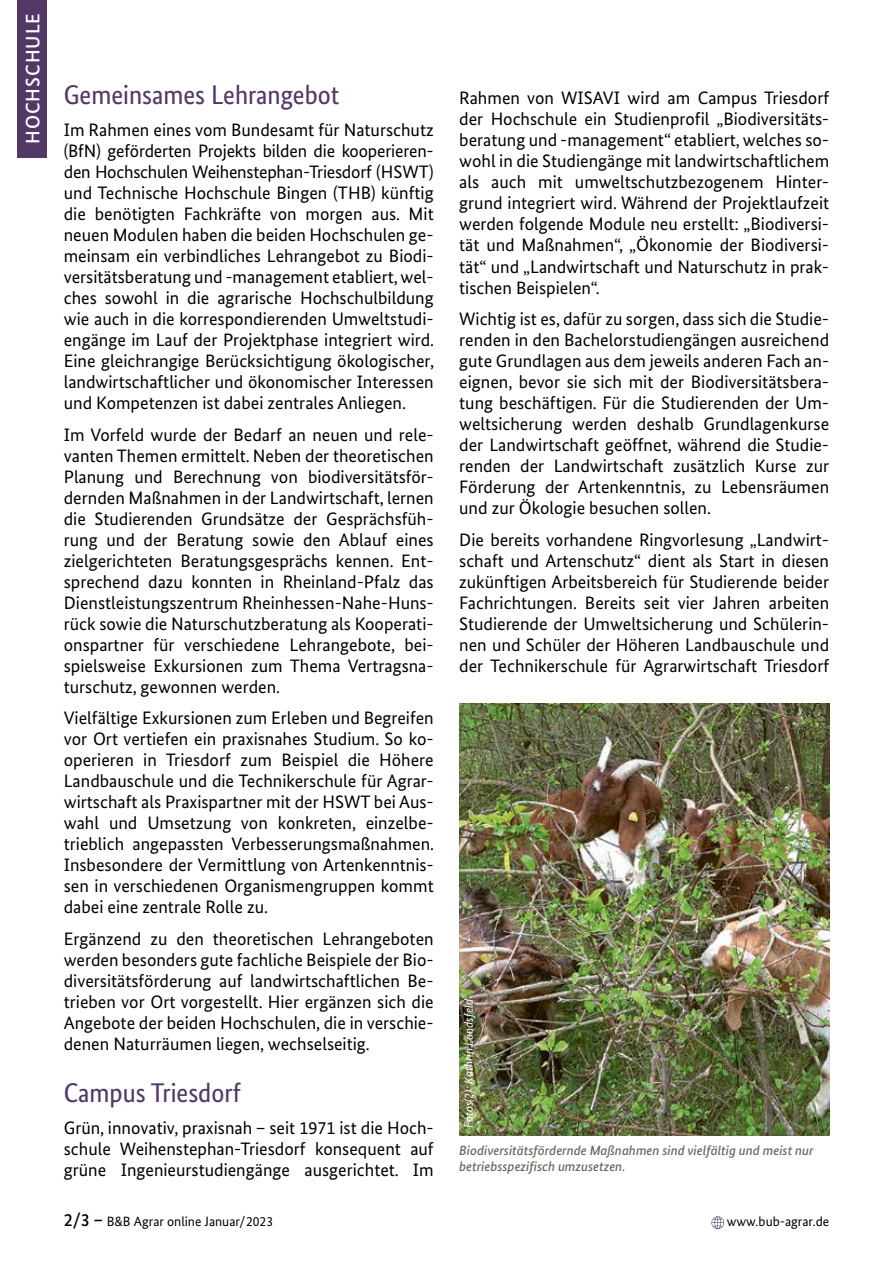
<style>
.page{position:relative;width:893px;height:1263px;background:#fff}
.page>*{position:absolute;margin:0;border:0;box-sizing:border-box;transform-origin:0 0}
.t1{font:27px "Bundes Sans Cond";color:#523867;scale:1.05 1}
.t2{font:500 19.5px "Bundes Sans";letter-spacing:.05em;color:#fff}
.t3{font:18px/21px "Bundes Sans";color:#000;text-align:justify}
.t4{font:italic 500 13.5px/16.5px "Bundes Sans";color:#6c6a63}
.t5{font:13.5px "Bundes Sans";color:#000}
.t6{font:italic 12px "Bundes Sans";color:#fff}
.s1{font-weight:500;font-size:18px}
</style>
<div class="page">
<div style="left:17px;top:0;width:30px;height:157px;background:#523867"></div>
<img style="left:459px;top:703px;width:370px;height:433px">
<svg style="left:711px;top:1216px;width:13px;height:13px"></svg>
<p class="t2" style="left:21px;top:144px;width:133px;rotate:-90deg">HOCHSCHULE</p>
<h1 class="t1" style="left:64px;top:80px;width:264px">Gemeinsames Lehrangebot</h1>
<p class="t3" style="left:64px;top:119px;width:372px">Im Rahmen eines vom Bundesamt für Naturschutz (BfN) geförderten Projekts bilden die kooperieren&shy;den Hochschulen Weihenstephan-Triesdorf (HSWT) und Technische Hochschule Bingen (THB) künftig die benötigten Fachkräfte von morgen aus. Mit neuen Modulen haben die beiden Hochschulen ge&shy;meinsam ein verbindliches Lehrangebot zu Biodi&shy;versitätsberatung und -management etabliert, wel&shy;ches sowohl in die agrarische Hochschulbildung wie auch in die korrespondierenden Umweltstudi&shy;engänge im Lauf der Projektphase integriert wird.<br>Eine gleichrangige Berücksichtigung ökologischer, landwirtschaftlicher und ökonomischer Interessen und Kompetenzen ist dabei zentrales Anliegen.</p>
<p class="t3" style="left:64px;top:424px;width:371px">Im Vorfeld wurde der Bedarf an neuen und rele&shy;vanten Themen ermittelt. Neben der theoretischen Planung und Berechnung von biodiversitätsför&shy;dernden Maßnahmen in der Landwirtschaft, lernen die Studierenden Grundsätze der Gesprächsfüh&shy;rung und der Beratung sowie den Ablauf eines zielgerichteten Beratungsgesprächs kennen. Ent&shy;sprechend dazu konnten in Rheinland-Pfalz das Dienstleistungszentrum Rheinhessen-Nahe-Huns&shy;rück sowie die Naturschutzberatung als Kooperati&shy;onspartner für verschiedene Lehrangebote, bei&shy;spielsweise Exkursionen zum Thema Vertragsna&shy;turschutz, gewonnen werden.</p>
<p class="t3" style="left:64px;top:707px;width:372px">Vielfältige Exkursionen zum Erleben und Begreifen vor Ort vertiefen ein praxisnahes Studium. So ko&shy;operieren in Triesdorf zum Beispiel die Höhere Landbauschule und die Technikerschule für Agrar&shy;wirtschaft als Praxispartner mit der HSWT bei Aus&shy;wahl und Umsetzung von konkreten, einzelbe&shy;trieblich angepassten Verbesserungsmaßnahmen.<br>Insbesondere der Vermittlung von Artenkenntnis&shy;sen in verschiedenen Organismengruppen kommt dabei eine zentrale Rolle zu.</p>
<p class="t3" style="left:64px;top:928px;width:371px">Ergänzend zu den theoretischen Lehrangeboten werden besonders gute fachliche Beispiele der Bio&shy;diversitätsförderung auf landwirtschaftlichen Be&shy;trieben vor Ort vorgestellt. Hier ergänzen sich die Angebote der beiden Hochschulen, die in verschie&shy;denen Naturräumen liegen, wechselseitig.</p>
<h1 class="t1" style="left:64px;top:1077px;width:170px">Campus Triesdorf</h1>
<p class="t3" style="left:64px;top:1117px;width:371px">Grün, innovativ, praxisnah – seit 1971 ist die Hoch&shy;schule Weihenstephan-Triesdorf konsequent auf grüne Ingenieurstudiengänge ausgerichtet. Im</p>
<p class="t3" style="left:459px;top:88px;width:371px">Rahmen von WISAVI wird am Campus Triesdorf der Hochschule ein Studienprofil „Biodiversitäts&shy;beratung und -management“ etabliert, welches so&shy;wohl in die Studiengänge mit landwirtschaftlichem als auch mit umweltschutzbezogenem Hinter&shy;grund integriert wird. Während der Projektlaufzeit werden folgende Module neu erstellt: „Biodiversi&shy;tät und Maßnahmen“, „Ökonomie der Biodiversi&shy;tät“ und „Landwirtschaft und Naturschutz in prak&shy;tischen Beispielen“.</p>
<p class="t3" style="left:459px;top:308px;width:371px">Wichtig ist es, dafür zu sorgen, dass sich die Studie&shy;renden in den Bachelorstudiengängen ausreichend gute Grundlagen aus dem jeweils anderen Fach an&shy;eignen, bevor sie sich mit der Biodiversitätsbera&shy;tung beschäftigen. Für die Studierenden der Um&shy;weltsicherung werden deshalb Grundlagenkurse der Landwirtschaft geöffnet, während die Studie&shy;renden der Landwirtschaft zusätzlich Kurse zur Förderung der Artenkenntnis, zu Lebensräumen und zur Ökologie besuchen sollen.</p>
<p class="t3" style="left:459px;top:529px;width:371px">Die bereits vorhandene Ringvorlesung „Landwirt&shy;schaft und Artenschutz“ dient als Start in diesen zukünftigen Arbeitsbereich für Studierende beider Fachrichtungen. Bereits seit vier Jahren arbeiten Studierende der Umweltsicherung und Schülerin&shy;nen und Schüler der Höheren Landbauschule und der Technikerschule für Agrarwirtschaft Triesdorf</p>
<p class="t6" style="left:461px;top:1128px;width:131px;rotate:-90deg">Fotos(2): Kathrin Landsfeld</p>
<p class="t4" style="left:459px;top:1141px;width:356px">Biodiversitätsfördernde Maßnahmen sind vielfältig und meist nur betriebsspezifisch umzusetzen.</p>
<p class="t5" style="left:64px;top:1213px;width:211px"><span class="s1">2/3 –</span> B&amp;B Agrar online Januar/2023</p>
<p class="t5" style="left:727px;top:1213px;width:104px">www.bub-agrar.de</p>
</div>
